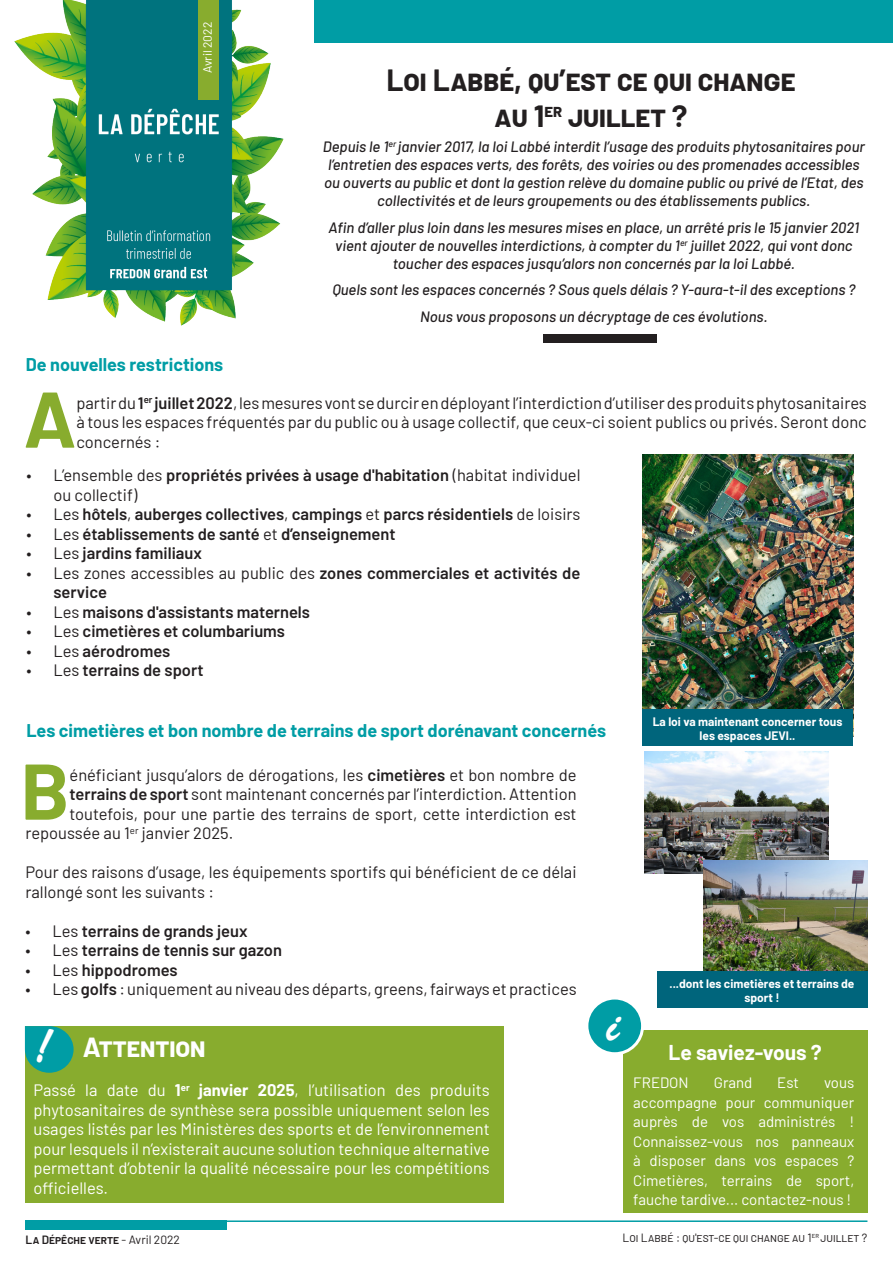
<style>
.page{position:relative;width:893px;height:1263px;background:#fff}
.page>*{position:absolute;margin:0;border:0;box-sizing:border-box;transform-origin:0 0}
.t1{font:700 78.75px "Barlow";color:#88ac2e}
.t2{font:48px "Brush Script Std";color:#fff}
.t3{font:700 30px "Barlow";color:#231f20}
.t4{font:700 27px "Barlow";color:#fff}
.t5{font:700 21px "Barlow";color:#fff}
.t6{font:700 18px "Barlow";color:#009da5}
.t7{font:16.5px/19.5px "Barlow";color:#231f20}
.t8{font:600 16.5px/19.5px "Barlow";color:#231f20}
.t9{font:16.5px/19.5px "Barlow";color:#fff;text-align:justify}
.t10{font:italic 500 15px/18px "Barlow";color:#231f20;text-align:center}
.t11{font:15px/19.5px "Barlow";color:#fff;text-align:justify}
.t12{font:700 12px/14.4px "Barlow";color:#fff;text-align:center}
.t13{font:12px "Barlow";color:#231f20}
.t14{font:600 12px "Barlow";color:#231f20}
.t15{font:12px "Barlow";color:#fff}
.s1{font-weight:600}
.s2{font-weight:400}
.s3{font-weight:700}
</style>
<div class="page">
<div style="left:315px;top:0;width:578px;height:43px;background:#009da5"></div>
<div style="left:543px;top:334px;width:114px;height:8px;background:#231f20"></div>
<div style="left:26px;top:1220px;width:201px;height:10px;background:#009da5"></div>
<hr style="left:219px;top:1220px;width:648px;height:2px;background:#009da5">
<img style="left:14px;top:0;width:270px;height:326px">
<div style="left:198px;top:0;width:21px;height:100px;background:#88ac2e"></div>
<div style="left:25px;top:1026px;width:478px;height:177px;background:#88ac2e"></div>
<svg style="left:25px;top:1026px;width:49px;height:47px"></svg>
<img style="left:642px;top:454px;width:211px;height:255px">
<div style="left:642px;top:709px;width:211px;height:36px;background:#00657c"></div>
<img style="left:644px;top:751px;width:184px;height:123px">
<img style="left:703px;top:860px;width:164px;height:111px">
<div style="left:656px;top:971px;width:211px;height:36px;background:#00657c"></div>
<div style="left:623px;top:1030px;width:244px;height:183px;background:#88ac2e"></div>
<div style="left:587px;top:998px;width:56px;height:56px;background:#009da5;border-radius:50%"></div>
<div style="left:585px;top:996px;width:59px;height:59px;border:3px solid #fff;border-radius:50%"></div>
<p class="t15" style="left:199px;top:73px;width:53px;rotate:-90deg">Avril 2022</p>
<p class="t3" style="left:387px;top:58px;width:411px">Loi Labbé, qu’est ce qui change</p>
<p class="t3" style="left:495px;top:94px;width:194px">au 1<sup>er</sup> juillet ?</p>
<p class="t10" style="left:323px;top:137px;width:544px">Depuis le 1<sup>er</sup> janvier 2017, la loi Labbé interdit l’usage des produits phytosanitaires pour l’entretien des espaces verts, des forêts, des voiries ou des promenades accessibles ou ouverts au public et dont la gestion relève du domaine public ou privé de l’Etat, des collectivités et de leurs groupements ou des établissements publics.</p>
<p class="t10" style="left:328px;top:217px;width:532px">Afin d’aller plus loin dans les mesures mises en place, un arrêté pris le 15 janvier 2021 vient ajouter de nouvelles interdictions, à compter du 1<sup>er</sup> juillet 2022, qui vont donc toucher des espaces jusqu’alors non concernés par la loi Labbé.</p>
<p class="t10" style="left:332px;top:280px;width:525px">Quels sont les espaces concernés ? Sous quels délais ? Y-aura-t-il des exceptions ?</p>
<p class="t10" style="left:420px;top:306px;width:349px">Nous vous proposons un décryptage de ces évolutions.</p>
<p class="t6" style="left:26px;top:351px;width:199px">De nouvelles restrictions</p>
<p class="t1" style="left:24px;top:361px;width:54px">A</p>
<p class="t7" style="left:76px;top:392px;width:792px;text-align:justify">partir du <span class="s1">1</span><sup>er</sup> <span class="s1">juillet 2022</span>, les mesures vont se durcir en déployant l’interdiction d’utiliser des produits phytosanitaires à tous les espaces fréquentés par du public ou à usage collectif, que ceux-ci soient publics ou privés. Seront donc concernés :</p>
<p class="t7" style="left:53px;top:464px;width:529px;text-indent:-27px">• L’ensemble des <span class="s1">propriétés privées à usage d'habitation</span> (habitat individuel ou collectif)</p>
<p class="t8" style="left:26px;top:503px;width:556px"><span class="s2">• Les</span> hôtels<span class="s2">,</span> auberges collectives<span class="s2">,</span> campings <span class="s2">et</span> parcs résidentiels <span class="s2">de loisirs</span></p>
<p class="t8" style="left:26px;top:523px;width:371px"><span class="s2">• Les</span> établissements de santé <span class="s2">et</span> d’enseignement</p>
<p class="t8" style="left:26px;top:542px;width:177px"><span class="s2">• Les</span> jardins familiaux</p>
<p class="t8" style="left:53px;top:562px;width:529px;text-indent:-27px"><span class="s2">• Les zones accessibles au public des</span> zones commerciales et activités de service</p>
<p class="t8" style="left:26px;top:601px;width:285px"><span class="s2">• Les</span> maisons d'assistants maternels</p>
<p class="t8" style="left:26px;top:620px;width:260px"><span class="s2">• Les</span> cimetières et columbariums</p>
<p class="t8" style="left:26px;top:640px;width:145px"><span class="s2">• Les</span> aérodromes</p>
<p class="t8" style="left:26px;top:659px;width:179px"><span class="s2">• Les</span> terrains de sport</p>
<p class="t6" style="left:26px;top:717px;width:581px">Les cimetières et bon nombre de terrains de sport dorénavant concernés</p>
<p class="t1" style="left:21px;top:733px;width:50px">B</p>
<p class="t7" style="left:70px;top:764px;width:508px">énéficiant jusqu’alors de dérogations, les <span class="s1">cimetières</span> et bon nombre de</p>
<p class="t7" style="left:70px;top:783px;width:509px"><span class="s1">terrains de sport</span> sont maintenant concernés par l’interdiction. Attention</p>
<p class="t7" style="left:70px;top:803px;width:509px">toutefois, pour une partie des terrains de sport, cette interdiction est</p>
<p class="t7" style="left:26px;top:822px;width:209px">repoussée au 1<sup>er</sup> janvier 2025.</p>
<p class="t7" style="left:26px;top:861px;width:553px">Pour des raisons d’usage, les équipements sportifs qui bénéficient de ce délai rallongé sont les suivants :</p>
<p class="t8" style="left:26px;top:920px;width:224px"><span class="s2">• Les</span> terrains de grands jeux</p>
<p class="t8" style="left:26px;top:939px;width:258px"><span class="s2">• Les</span> terrains de tennis sur gazon</p>
<p class="t8" style="left:26px;top:959px;width:154px"><span class="s2">• Les</span> hippodromes</p>
<p class="t7" style="left:26px;top:978px;width:553px">• Les <span class="s1">golfs</span> : uniquement au niveau des départs, greens, fairways et practices</p>
<p class="t2" style="left:33px;top:1019px;width:20px">!</p>
<p class="t4" style="left:83px;top:1028px;width:124px">Attention</p>
<p class="t9" style="left:33px;top:1079px;width:458px">Passé la date du <span class="s3">1</span><sup>er</sup> <span class="s3">janvier 2025</span>, l’utilisation des produits phytosanitaires de synthèse sera possible uniquement selon les usages listés par les Ministères des sports et de l’environnement pour lesquels il n’existerait aucune solution technique alternative permettant d’obtenir la qualité nécessaire pour les compétitions officielles.</p>
<p class="t2" style="left:607px;top:997px;width:15px">i</p>
<p class="t12" style="left:653px;top:713px;width:191px">La loi va maintenant concerner tous les espaces JEVI..</p>
<p class="t12" style="left:669px;top:975px;width:187px">...dont les cimetières et terrains de sport !</p>
<p class="t5" style="left:668px;top:1037px;width:155px">Le saviez-vous ?</p>
<p class="t11" style="left:633px;top:1072px;width:57px">FREDON</p>
<p class="t11" style="left:714px;top:1072px;width:40px">Grand</p>
<p class="t11" style="left:777px;top:1072px;width:23px">Est</p>
<p class="t11" style="left:633px;top:1072px;width:223px;text-indent:191px">vous accompagne pour communiquer auprès de vos administrés !<br>Connaissez-vous nos panneaux à disposer dans vos espaces ?<br>Cimetières, terrains de sport, fauche tardive... contactez-nous !</p>
<p class="t14" style="left:26px;top:1231px;width:156px">La Dépêche verte <span class="s2">- Avril 2022</span></p>
<p class="t13" style="left:623px;top:1229px;width:246px">Loi Labbé : qu'est-ce qui change au 1<sup>er</sup> juillet ?</p>
</div>
